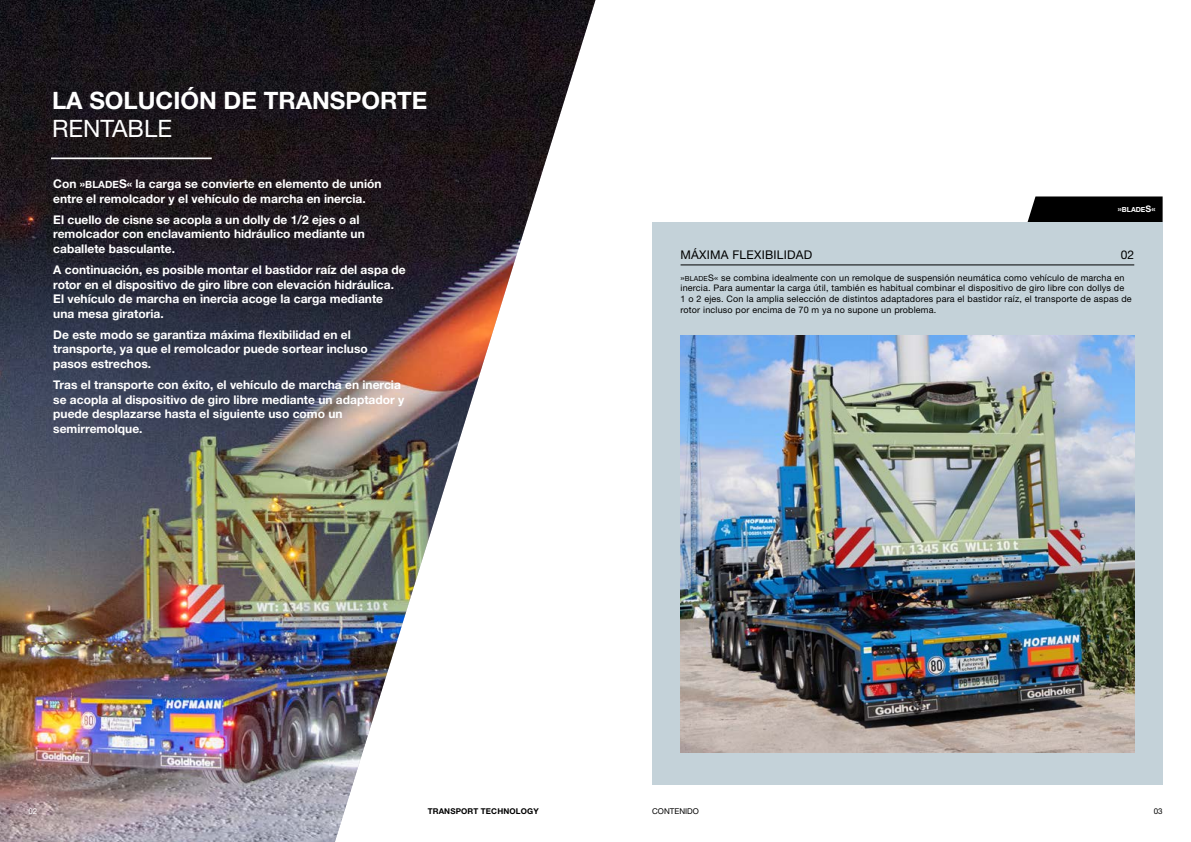
<style>
.page{position:relative;width:1191px;height:842px;background:#fff}
.page>*{position:absolute;margin:0;border:0;box-sizing:border-box;transform-origin:0 0}
.GOL_Headline_inside{font:700 24px/28px "Helvetica Neue LT Std";color:#fff}
.GOL_leadtext{font:700 12px/14.4px "Helvetica Neue LT Std";color:#fff}
.GOL_copyhead_box{font:12px "Helvetica Neue LT Std";letter-spacing:.02em;color:#000}
.GOL_copy_box{font:9px/10.8px "Helvetica Neue LT Std";letter-spacing:.02em;color:#000}
.GOL_column_title{font:700 8px "Helvetica Neue LT Std";letter-spacing:.02em;color:#000}
.GOL_pagina{font:8px "Helvetica Neue LT Std";color:#000}
.GOL_pagina-2{font:8px "Helvetica Neue LT Std";color:#fff}
.GOL_copyhead_right_w{font:700 7px "Helvetica Neue LT Std";color:#fff}
.s1{font-weight:400}
.s2{font-size:10px}
.s3{font-size:9px}
.s4{font-size:7px}
</style>
<div class="page">
<img style="left:0;top:0;width:595px;height:842px">
<hr style="left:51px;top:157px;width:161px;height:2px;background:#fff">
<svg style="left:1027px;top:196px;width:135px;height:26px;background:#0d0d0d"></svg>
<div style="left:652px;top:222px;width:510px;height:562px;background:#c4d2d9"></div>
<hr style="left:680px;top:265px;width:454px;height:1px;background:#000">
<img style="left:680px;top:335px;width:454px;height:417px">
<p class="GOL_Headline_inside" style="left:52px;top:85px;width:377px">LA SOLUCIÓN DE TRANSPORTE<br><span class="s1">RENTABLE</span></p>
<p class="GOL_leadtext" style="left:53px;top:176px;width:330px">Con »<span class="s2">BLADE</span>S« la carga se convierte en elemento de unión entre el remolcador y el vehículo de marcha en inercia.</p>
<p class="GOL_leadtext" style="left:53px;top:212px;width:313px">El cuello de cisne se acopla a un dolly de 1/2 ejes o al remolcador con enclavamiento hidráulico mediante un caballete basculante.</p>
<p class="GOL_leadtext" style="left:53px;top:263px;width:354px">A continuación, es posible montar el bastidor raíz del aspa de rotor en el dispositivo de giro libre con elevación hidráulica.<br>El vehículo de marcha en inercia acoge la carga mediante una mesa giratoria.</p>
<p class="GOL_leadtext" style="left:53px;top:327px;width:316px">De este modo se garantiza máxima flexibilidad en el transporte, ya que el remolcador puede sortear incluso pasos estrechos.</p>
<p class="GOL_leadtext" style="left:53px;top:378px;width:353px">Tras el transporte con éxito, el vehículo de marcha en inercia se acopla al dispositivo de giro libre mediante un adaptador y puede desplazarse hasta el siguiente uso como un semirremolque.</p>
<p class="GOL_copyhead_right_w" style="left:1117px;top:206px;width:39px"><span class="s3">»</span>BLADE<span class="s3">S«</span></p>
<p class="GOL_copyhead_box" style="left:680px;top:247px;width:133px">MÁXIMA FLEXIBILIDAD</p>
<p class="GOL_copyhead_box" style="left:1120px;top:247px;width:15px">02</p>
<p class="GOL_copy_box" style="left:680px;top:272px;width:453px">»<span class="s4">BLADE</span>S« se combina idealmente con un remolque de suspensión neumática como vehículo de marcha en inercia. Para aumentar la carga útil, también es habitual combinar el dispositivo de giro libre con dollys de<br>1 o 2 ejes. Con la amplia selección de distintos adaptadores para el bastidor raíz, el transporte de aspas de rotor incluso por encima de 70 m ya no supone un problema.</p>
<p class="GOL_pagina-2" style="left:28px;top:806px;width:10px">02</p>
<p class="GOL_column_title" style="left:428px;top:806px;width:113px">TRANSPORT TECHNOLOGY</p>
<p class="GOL_pagina" style="left:652px;top:806px;width:48px">CONTENIDO</p>
<p class="GOL_pagina" style="left:1153px;top:806px;width:10px">03</p>
</div>
